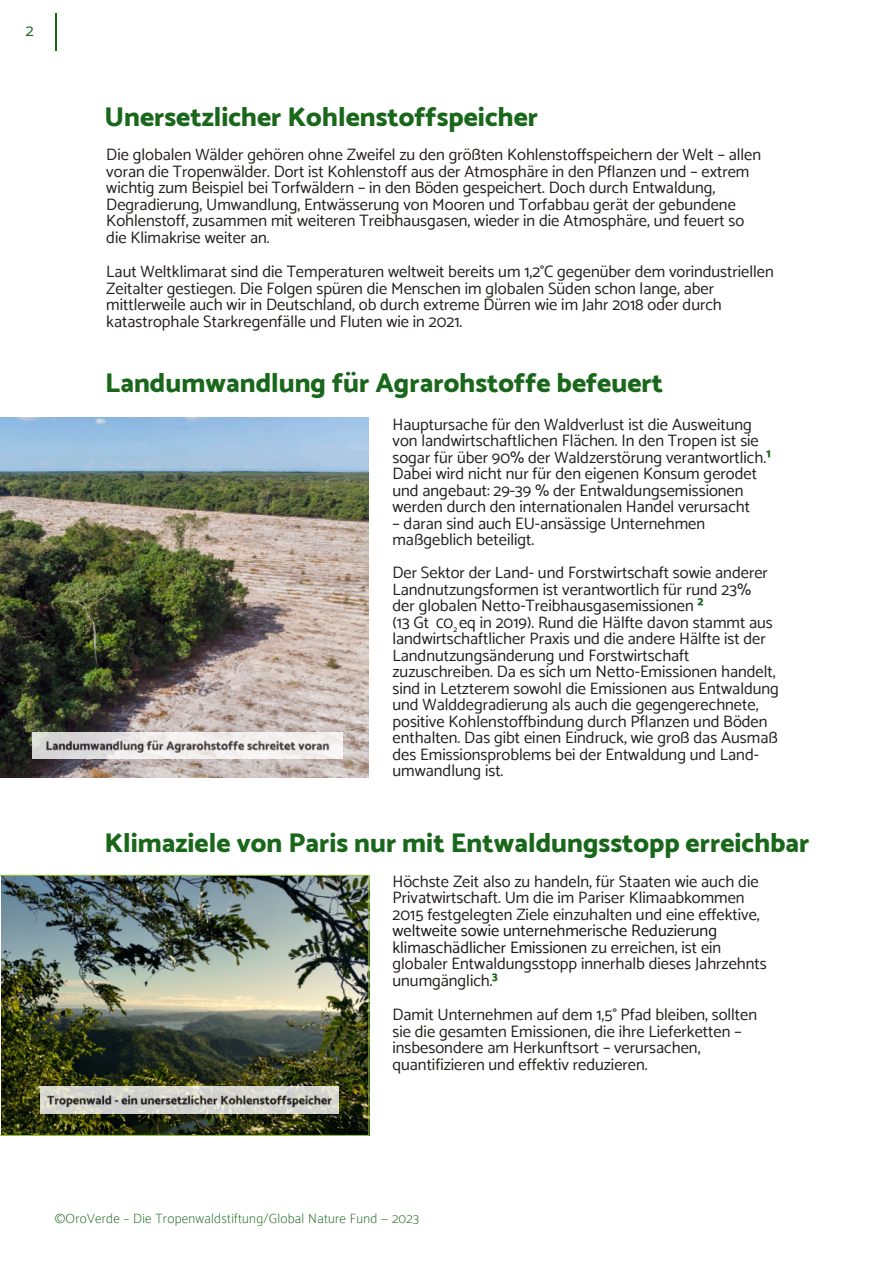
<style>
.page{position:relative;width:893px;height:1263px;background:#fff}
.page>*{position:absolute;margin:0;border:0;box-sizing:border-box;transform-origin:0 0}
.t1{font:800 27px "Catamaran";color:#19671a}
.t2{font:16.5px/16.5px "Catamaran";color:#241e1d}
.t3{font:16.5px/16.5px "Catamaran";color:#231f20}
.t4{font:16.5px "Catamaran";color:#19671a}
.t5{font:100 13.5px "Catamaran";letter-spacing:.02em;color:#19671a}
.s1{font-weight:700;color:#19671a}
.s2{font-size:13.5px;color:#000}
.s3{color:#231f20}
.s4{color:#191619}
</style>
<div class="page">
<hr style="left:55px;top:13px;width:1px;height:38px;background:#19671a">
<img style="left:0;top:418px;width:369px;height:360px">
<img style="left:33px;top:732px;width:309px;height:26px">
<img style="left:0;top:875px;width:369px;height:260px">
<img style="left:40px;top:1086px;width:299px;height:27px">
<p class="t4" style="left:26px;top:21px;width:9px">2</p>
<h1 class="t1" style="left:104px;top:101px;width:435px">Unersetzlicher Kohlenstoffspeicher</h1>
<p class="t2" style="left:106px;top:146px;width:656px">Die globalen Wälder gehören ohne Zweifel zu den größten Kohlenstoffspeichern der Welt – allen voran die Tropenwälder. Dort ist Kohlenstoff aus der Atmosphäre in den Pflanzen und – extrem wichtig zum Beispiel bei Torfwäldern – in den Böden gespeichert. Doch durch Entwaldung, Degradierung, Umwandlung, Entwässerung von Mooren und Torfabbau gerät der gebundene Kohlenstoff, zusammen mit weiteren Treibhausgasen, wieder in die Atmosphäre, und feuert so die Klimakrise weiter an.</p>
<p class="t2" style="left:106px;top:263px;width:669px">Laut Weltklimarat sind die Temperaturen weltweit bereits um 1,2°C gegenüber dem vorindustriellen Zeitalter gestiegen. Die Folgen spüren die Menschen im globalen Süden schon lange, aber mittlerweile auch wir in Deutschland, ob durch extreme Dürren wie im Jahr 2018 oder durch katastrophale Starkregenfälle und Fluten wie in 2021.</p>
<h1 class="t1" style="left:105px;top:367px;width:559px">Landumwandlung für Agrarohstoffe befeuert</h1>
<p class="t3" style="left:392px;top:416px;width:380px">Hauptursache für den Waldverlust ist die Ausweitung von landwirtschaftlichen Flächen. In den Tropen ist sie sogar für über 90% der Waldzerstörung verantwortlich.<span class="s1">¹<br></span>Dabei wird nicht nur für den eigenen Konsum gerodet und angebaut: 29-39 % der Entwaldungsemissionen werden durch den internationalen Handel verursacht</p>
<p class="t3" style="left:392px;top:515px;width:314px">– daran sind auch EU-ansässige Unternehmen maßgeblich beteiligt.</p>
<p class="t3" style="left:392px;top:564px;width:388px">Der Sektor der Land- und Forstwirtschaft sowie anderer Landnutzungsformen ist verantwortlich für rund 23%<br>der globalen Netto-Treibhausgasemissionen <span class="s1">²<br></span>(13 Gt <span class="s2">CO</span><sub>2</sub> eq in 2019). Rund die Hälfte davon stammt aus landwirtschaftlicher Praxis und die andere Hälfte ist der Landnutzungsänderung und Forstwirtschaft zuzuschreiben. Da es sich um Netto-Emissionen handelt, sind in Letzterem sowohl die Emissionen aus Entwaldung und Walddegradierung als auch die gegengerechnete, positive Kohlenstoffbindung durch Pflanzen und Böden enthalten. Das gibt einen Eindruck, wie groß das Ausmaß des Emissionsproblems bei der Entwaldung und Land&shy;umwandlung ist.</p>
<h1 class="t1" style="left:104px;top:826px;width:707px">Klimaziele von Paris nur mit Entwaldungsstopp erreichbar</h1>
<p class="t2" style="left:392px;top:873px;width:369px">Höchste Zeit also zu handeln, für Staaten wie auch die<br>Privatwirtschaft. Um die im Pari<span class="s3">ser Klimaabkommen<br>2015 festgelegten Ziele einzuhalten und eine effektive,</span></p>
<p class="t2" style="left:392px;top:922px;width:376px"><span class="s4">weltweite sowie unternehmerische Reduzierung klimaschädlicher Emissionen</span> zu erreichen, ist ein globaler Entwaldungsstopp innerhalb dieses Jahrzehnts unumgänglich.<span class="s1">³</span></p>
<p class="t2" style="left:392px;top:1006px;width:366px">Damit Unternehmen auf dem 1,5° Pfad bleiben, sollten sie die gesamten Emissionen, die ihre Lieferketten – insbesondere am Herkunftsort – verursachen, quantifizieren und effektiv reduzieren.</p>
<p class="t5" style="left:55px;top:1210px;width:366px">©OroVerde – Die Tropenwaldstiftung/Global Nature Fund — 2023</p>
</div>
